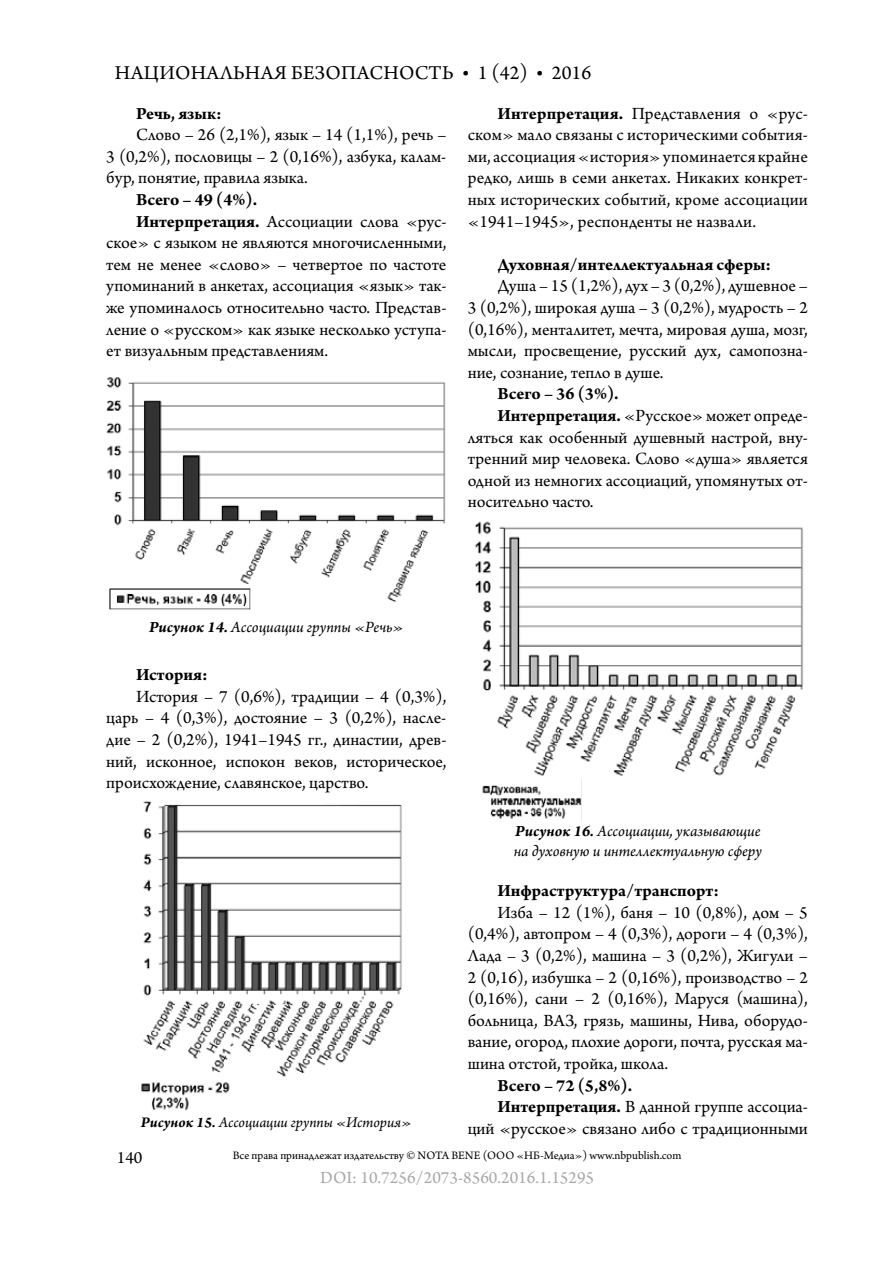
<style>
.page{position:relative;width:893px;height:1263px;background:#fff}
.page>*{position:absolute;margin:0;border:0;box-sizing:border-box;transform-origin:0 0}
.t1{font:20.7px "Arno Pro";letter-spacing:.01em;color:#000}
.t2{font:18px/21.6px "Arno Pro";color:#000;text-align:justify}
.t3{font:700 18px "Arno Pro";color:#000}
.t4{font:18px "Arno Pro";color:#a8a8a8}
.t5{font:italic 16.5px/19.8px "Arno Pro";letter-spacing:-.005em;color:#000}
.t6{font:italic 15.6px "Arno Pro";letter-spacing:-.005em;color:#000}
.t7{font:12px "Arno Pro";color:#000}
.s1{font-weight:700}
</style>
<div class="page">
<img style="left:106px;top:377px;width:340px;height:226px">
<img style="left:106px;top:585px;width:151px;height:25px">
<img style="left:143px;top:801px;width:259px;height:276px">
<img style="left:141px;top:1082px;width:89px;height:29px">
<img style="left:475px;top:521px;width:329px;height:259px">
<img style="left:482px;top:780px;width:100px;height:40px">
<p class="t1" style="left:115px;top:61px;width:478px">Национальная безопасно сть • 1 (42) • 2016</p>
<p class="t3" style="left:136px;top:103px;width:87px">Речь, язык:</p>
<p class="t2" style="left:106px;top:125px;width:342px;text-indent:30px">Слово – 26 (2,1%), язык – 14 (1,1%), речь – 3 (0,2%), пословицы – 2 (0,16%), азбука, калам&shy;бур, понятие, правила языка.</p>
<p class="t3" style="left:136px;top:189px;width:123px">Всего – 49 (4%).</p>
<p class="t2" style="left:136px;top:211px;width:312px"><span class="s1">Интерпретация.</span> Ассоциации слова «рус-</p>
<p class="t2" style="left:106px;top:233px;width:342px">ское» с языком не являются многочисленными,</p>
<p class="t2" style="left:106px;top:254px;width:342px">тем не менее «слово» – четвертое по частоте</p>
<p class="t2" style="left:106px;top:276px;width:342px">упоминаний в анкетах, ассоциация «язык» так-</p>
<p class="t2" style="left:106px;top:298px;width:342px">же упоминалось относительно часто. Представ-</p>
<p class="t2" style="left:106px;top:319px;width:342px">ление о «русском» как языке несколько уступа-</p>
<p class="t2" style="left:106px;top:341px;width:223px">ет визуальным представлениям.</p>
<p class="t2" style="left:468px;top:103px;width:342px;text-indent:30px"><span class="s1">Интерпретация.</span> Представления о «рус&shy;ском» мало связаны с историческими события&shy;ми, ассоциация «история» упоминается крайне редко, лишь в семи анкетах. Никаких конкрет&shy;ных исторических событий, кроме ассоциации «1941–1945», респонденты не назвали.</p>
<p class="t3" style="left:497px;top:254px;width:275px">Духовная/интеллектуальная сферы:</p>
<p class="t2" style="left:468px;top:276px;width:342px;text-indent:30px">Душа – 15 (1,2%), дух – 3 (0,2%), душевное – 3 (0,2%), широкая душа – 3 (0,2%), мудрость – 2 (0,16%), менталитет, мечта, мировая душа, мозг, мысли, просвещение, русский дух, самопозна&shy;ние, сознание, тепло в душе.</p>
<p class="t3" style="left:497px;top:383px;width:123px">Всего – 36 (3%).</p>
<p class="t2" style="left:497px;top:406px;width:312px"><span class="s1">Интерпретация.</span> «Русское» может опреде-</p>
<p class="t2" style="left:468px;top:427px;width:342px">ляться как особенный душевный настрой, вну-</p>
<p class="t2" style="left:468px;top:449px;width:342px">тренний мир человека. Слово «душа» является</p>
<p class="t2" style="left:468px;top:470px;width:342px">одной из немногих ассоциаций, упомянутых от-</p>
<p class="t2" style="left:468px;top:492px;width:127px">носительно часто.</p>
<p class="t5" style="left:149px;top:618px;width:256px"><span class="s1">Рисунок 14.</span> Ассоциации группы «Речь»</p>
<p class="t3" style="left:136px;top:664px;width:73px">История:</p>
<p class="t2" style="left:106px;top:686px;width:342px;text-indent:30px">История – 7 (0,6%), традиции – 4 (0,3%), царь – 4 (0,3%), достояние – 3 (0,2%), насле&shy;дие – 2 (0,2%), 1941–1945 гг., династии, древ&shy;ний, исконное, испокон веков, историческое, происхождение, славянское, царство.</p>
<p class="t5" style="left:514px;top:822px;width:250px"><span class="s1">Рисунок 16.</span> Ассоциации, указывающие на духовную и интеллектуальную сферу</p>
<p class="t3" style="left:497px;top:880px;width:223px">Инфраструктура/транспорт:</p>
<p class="t2" style="left:468px;top:902px;width:342px;text-indent:30px">Изба – 12 (1%), баня – 10 (0,8%), дом – 5 (0,4%), автопром – 4 (0,3%), дороги – 4 (0,3%), Лада – 3 (0,2%), машина – 3 (0,2%), Жигули – 2 (0,16), избушка – 2 (0,16%), производство – 2 (0,16%), сани – 2 (0,16%), Маруся (машина), больница, ВАЗ, грязь, машины, Нива, оборудо&shy;вание, огород, плохие дороги, почта, русская ма&shy;шина отстой, тройка, школа.</p>
<p class="t3" style="left:497px;top:1075px;width:136px">Всего – 72 (5,8%).</p>
<p class="t2" style="left:497px;top:1097px;width:312px"><span class="s1">Интерпретация.</span> В данной группе ассоциа-</p>
<p class="t2" style="left:468px;top:1118px;width:342px">ций «русское» связано либо с традиционными</p>
<p class="t4" style="left:320px;top:1167px;width:276px">DOI: 10.7256/2073-8560.2016.1.15295</p>
<p class="t6" style="left:141px;top:1114px;width:272px"><span class="s1">Рисунок 15.</span> Ассоциации группы «История»</p>
<p class="t2" style="left:117px;top:1148px;width:27px">140</p>
<p class="t7" style="left:233px;top:1149px;width:450px">Все права принадлежат издательству © NOTA BENE (ООО «НБ-Медиа») www.nbpublish.com</p>
</div>
